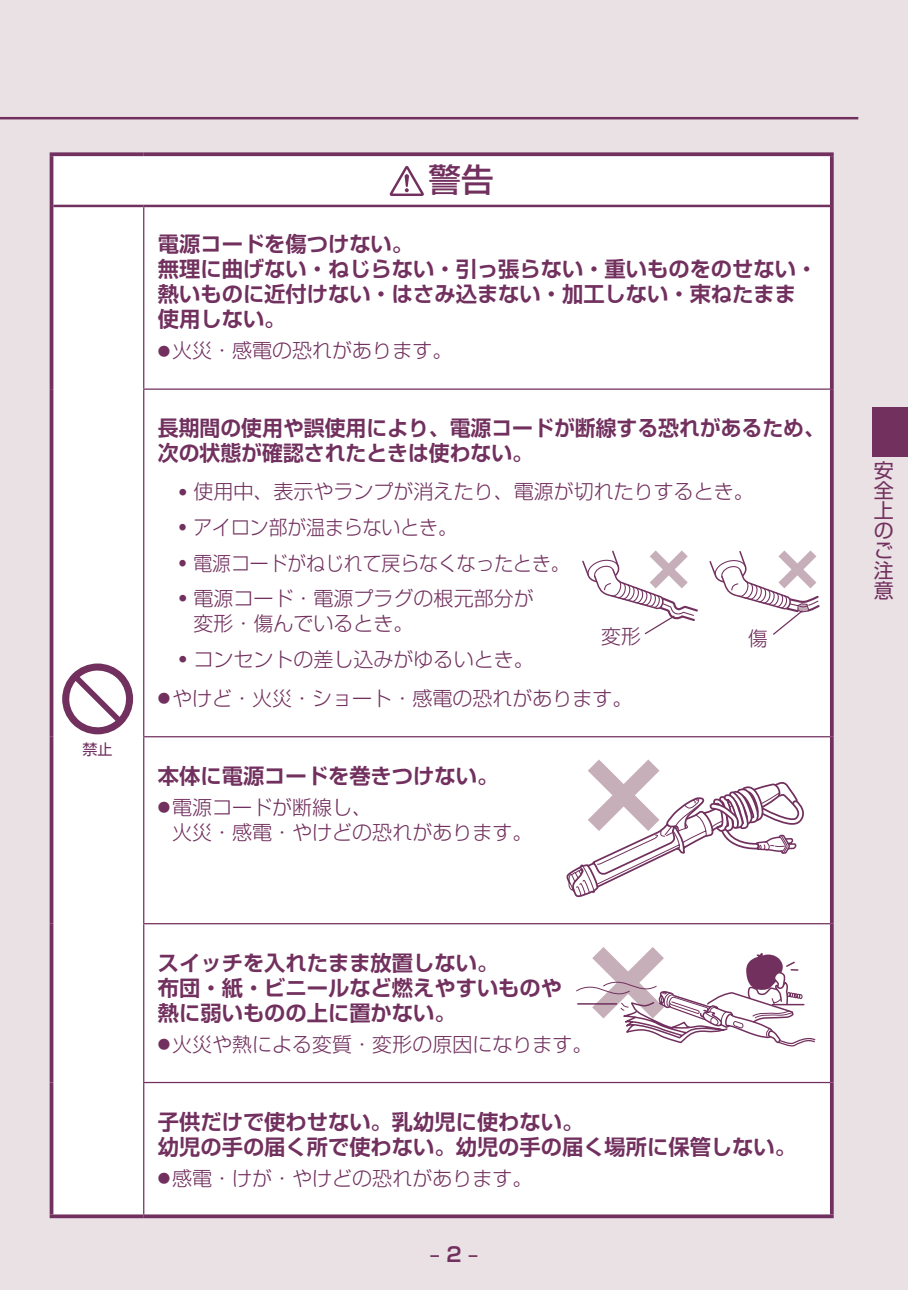
<style>
.page{position:relative;width:908px;height:1290px;background:#fff}
.page>*{position:absolute;margin:0;border:0;box-sizing:border-box;transform-origin:0 0}
.t1{font:500 32.5px "Shin Go Pro";color:#71305e}
.t2{font:700 21.25px/25px "Shin Go Pro De";color:#71305e}
.t3{font:300 20px/25px "Shin Go Pro";color:#71305e}
.t4{font:300 20px "Shin Go Pro";color:#71305e;scale:.94 1}
.t5{font:20px/20px "Shin Go Pro";color:#71305e;text-align:justify}
.t6{font:700 20px "Shin Go Pro De";color:#71305e}
.t7{font:15px "Shin Go Pro";color:#71305e}
.s1{font-size:12.5px}
</style>
<div class="page">
<div style="left:0;top:0;width:907px;height:1290px;background:#eae1e4"></div>
<div style="left:872px;top:407px;width:35px;height:50px;background:#71305e"></div>
<hr style="left:0;top:117px;width:857px;height:2px;background:#71305e">
<div style="left:53px;top:156px;width:776px;height:1058px;background:#fff"></div>
<hr style="left:53px;top:205px;width:91px;height:2px;background:#71305e">
<hr style="left:144px;top:205px;width:685px;height:2px;background:#71305e">
<hr style="left:50px;top:156px;width:3px;height:50px;background:#71305e">
<svg style="left:50px;top:152px;width:94px;height:4px"></svg>
<svg style="left:144px;top:152px;width:689px;height:4px;fill:#71305e"></svg>
<svg style="left:829px;top:156px;width:4px;height:50px"></svg>
<hr style="left:50px;top:206px;width:3px;height:183px;background:#71305e">
<hr style="left:50px;top:389px;width:3px;height:348px;background:#71305e">
<hr style="left:50px;top:737px;width:3px;height:187px;background:#71305e">
<hr style="left:50px;top:924px;width:3px;height:158px;background:#71305e">
<hr style="left:50px;top:1082px;width:3px;height:132px;background:#71305e">
<hr style="left:143px;top:207px;width:1px;height:181px;background:#71305e">
<svg style="left:829px;top:206px;width:4px;height:183px"></svg>
<hr style="left:143px;top:390px;width:1px;height:346px;background:#71305e">
<hr style="left:143px;top:388px;width:686px;height:2px;background:#71305e">
<svg style="left:829px;top:389px;width:4px;height:348px"></svg>
<hr style="left:143px;top:737px;width:1px;height:186px;background:#71305e">
<hr style="left:143px;top:924px;width:1px;height:158px;background:#71305e">
<hr style="left:143px;top:736px;width:686px;height:1px;background:#71305e">
<svg style="left:829px;top:737px;width:4px;height:187px"></svg>
<svg style="left:829px;top:924px;width:4px;height:158px"></svg>
<hr style="left:143px;top:1083px;width:1px;height:131px;background:#71305e">
<hr style="left:143px;top:923px;width:686px;height:1px;background:#71305e">
<hr style="left:143px;top:1082px;width:686px;height:1px;background:#71305e">
<svg style="left:829px;top:1082px;width:4px;height:132px"></svg>
<svg style="left:144px;top:1214px;width:689px;height:4px;fill:#71305e"></svg>
<svg style="left:50px;top:1214px;width:94px;height:4px"></svg>
<svg style="left:389px;top:166px;width:34px;height:30px"></svg>
<svg style="left:62px;top:663px;width:71px;height:71px"></svg>
<svg style="left:582px;top:550px;width:117px;height:85px"></svg>
<svg style="left:708px;top:550px;width:111px;height:86px"></svg>
<svg style="left:575px;top:947px;width:240px;height:99px"></svg>
<svg style="left:566px;top:759px;width:237px;height:138px"></svg>
<p class="t7" style="left:83px;top:737px;width:31px">禁止</p>
<h1 class="t1" style="left:428px;top:153px;width:66px">警告</h1>
<p class="t2" style="left:158px;top:229px;width:660px">電源コードを傷つけない。<br>無理に曲げない・ねじらない・引っ張らない・重いものをのせない・熱いものに近付けない・はさみ込まない・加工しない・束ねたまま使用しない。</p>
<p class="t3" style="left:158px;top:336px;width:296px"><span class="s1">●</span>火災・感電の恐れがあります。</p>
<p class="t2" style="left:158px;top:413px;width:668px">長期間の使用や誤使用により、電源コードが断線する恐れがあるため、次の状態が確認されたときは使わない。</p>
<p class="t3" style="left:179px;top:477px;width:576px"><sup>●</sup> 使用中、表示やランプが消えたり、電源が切れたりするとき。</p>
<p class="t4" style="left:179px;top:511px;width:297px"><sup>●</sup> アイロン部が温まらないとき。</p>
<p class="t4" style="left:179px;top:546px;width:417px"><sup>●</sup> 電源コードがねじれて戻らなくなったとき。</p>
<p class="t3" style="left:193px;top:584px;width:341px;text-indent:-14px"><sup>●</sup> 電源コード・電源プラグの根元部分が変形・傷んでいるとき。</p>
<p class="t3" style="left:179px;top:644px;width:356px"><sup>●</sup> コンセントの差し込みがゆるいとき。</p>
<p class="t3" style="left:158px;top:683px;width:476px"><span class="s1">●</span>やけど・火災・ショート・感電の恐れがあります。</p>
<p class="t3" style="left:601px;top:622px;width:42px">変形</p>
<p class="t3" style="left:747px;top:623px;width:21px">傷</p>
<p class="t2" style="left:158px;top:761px;width:341px">本体に電源コードを巻きつけない。</p>
<p class="t3" style="left:172px;top:792px;width:361px;text-indent:-14px"><span class="s1">●</span>電源コードが断線し、<br>火災・感電・やけどの恐れがあります。</p>
<p class="t2" style="left:158px;top:948px;width:405px">スイッチを入れたまま放置しない。<br>布団・紙・ビニールなど燃えやすいものや熱に弱いものの上に置かない。</p>
<p class="t3" style="left:158px;top:1029px;width:436px"><span class="s1">●</span>火災や熱による変質・変形の原因になります。</p>
<p class="t2" style="left:158px;top:1106px;width:639px">子供だけで使わせない。乳幼児に使わない。<br>幼児の手の届く所で使わない。幼児の手の届く場所に保管しない。</p>
<p class="t3" style="left:158px;top:1163px;width:376px"><span class="s1">●</span>感電・けが・やけどの恐れがあります。</p>
<p class="t6" style="left:429px;top:1238px;width:50px">‒ 2 ‒</p>
<p class="t5" style="left:873px;top:458px;width:21px">安全上のご注意</p>
</div>
